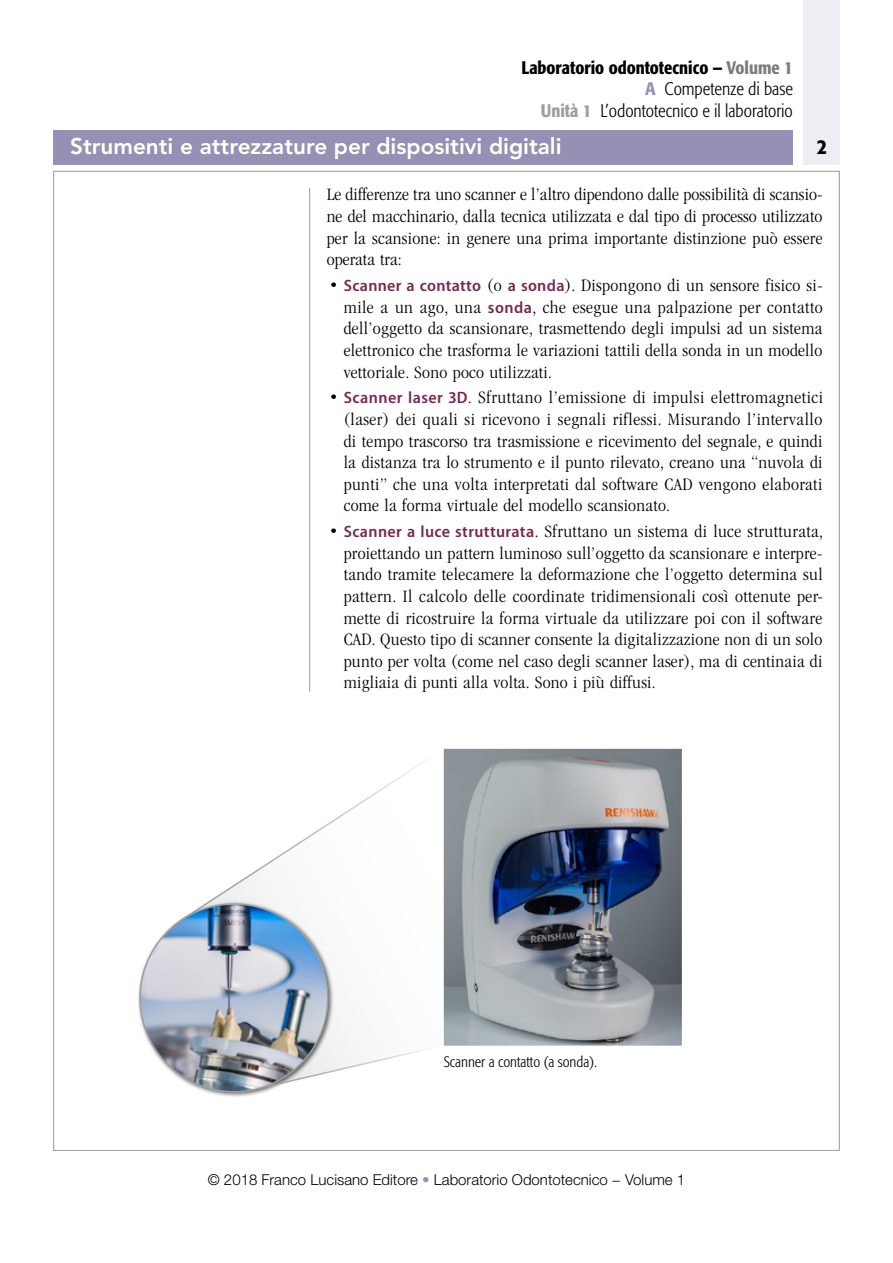
<style>
.page{position:relative;width:893px;height:1263px;background:#fff}
.page>*{position:absolute;margin:0;border:0;box-sizing:border-box;transform-origin:0 0}
.t1{font:800 22.5px "Avenir LT Std";color:#fff}
.t2{font:500 condensed 21px "Formata";color:#000}
.t3{font:300 condensed 18px/21.6px "ITC Garamond Std";letter-spacing:.015em;color:#000;text-align:justify;scale:1.05 1}
.t4{font:300 condensed 18px/21.6px "Formata";color:#000;text-align:right}
.t5{font:300 15px "Helvetica Neue LT Std";color:#000}
.t6{font:300 condensed 15px "Formata";color:#000}
.s1{font-weight:500}
.s2{font-weight:500;color:#7b7c7e}
.s3{font-weight:500;color:#9591b5}
.s4{font-weight:500;color:#9c9e9f}
.s5{font-family:"Myriad Pro";font-weight:600;font-stretch:semi-condensed;font-size:16.5px;color:#7b284f}
.s6{color:#9591b5}
</style>
<div class="page">
<div style="left:53px;top:130px;width:740px;height:34px;background:#9591b5"></div>
<div style="left:804px;top:0;width:36px;height:164px;background:#eeedf4"></div>
<hr style="left:309px;top:188px;width:1px;height:503px;background:#9c9e9f">
<img style="left:444px;top:749px;width:237px;height:296px">
<div style="left:442px;top:747px;width:241px;height:300px;border:1px solid #fff"></div>
<svg style="left:215px;top:747px;width:230px;height:175px"></svg>
<img style="left:138px;top:897px;width:306px;height:200px">
<p class="t4" style="left:521px;top:57px;width:273px"><span class="s1">Laboratorio odontotecnico −</span> <span class="s2">Volume 1<br></span><span class="s3">A</span> Competenze di base<br><span class="s4">Unità 1</span> L’odontotecnico e il laboratorio</p>
<p class="t1" style="left:70px;top:133px;width:493px">Strumenti e attrezzature per dispositivi digitali</p>
<p class="t2" style="left:817px;top:133px;width:12px">2</p>
<p class="t3" style="left:327px;top:184px;width:474px">Le differenze tra uno scanner e l’altro dipendono dalle possibilità di scansio&shy;ne del macchinario, dalla tecnica utilizzata e dal tipo di processo utilizzato per la scansione: in genere una prima importante distinzione può essere operata tra:</p>
<p class="t3" style="left:344px;top:275px;width:458px;text-indent:-15px">• <span class="s5">Scanner a contatto</span> (o <span class="s5">a sonda</span>). Dispongono di un sensore fisico si&shy;mile a un ago, una <span class="s5">sonda</span>, che esegue una palpazione per contatto dell’oggetto da scansionare, trasmettendo degli impulsi ad un sistema elettronico che trasforma le variazioni tattili della sonda in un modello vettoriale. Sono poco utilizzati.</p>
<p class="t3" style="left:344px;top:387px;width:458px;text-indent:-15px">• <span class="s5">Scanner laser 3D</span>. Sfruttano l’emissione di impulsi elettromagnetici (laser) dei quali si ricevono i segnali riflessi. Misurando l’intervallo di tempo trascorso tra trasmissione e ricevimento del segnale, e quindi la distanza tra lo strumento e il punto rilevato, creano una “nuvola di punti” che una volta interpretati dal software CAD vengono elaborati come la forma virtuale del modello scansionato.</p>
<p class="t3" style="left:344px;top:521px;width:458px;text-indent:-15px">• <span class="s5">Scanner a luce strutturata</span>. Sfruttano un sistema di luce strutturata, proiettando un pattern luminoso sull’oggetto da scansionare e interpre&shy;tando tramite telecamere la deformazione che l’oggetto determina sul pattern. Il calcolo delle coordinate tridimensionali così ottenute per&shy;mette di ricostruire la forma virtuale da utilizzare poi con il software CAD. Questo tipo di scanner consente la digitalizzazione non di un solo punto per volta (come nel caso degli scanner laser), ma di centinaia di migliaia di punti alla volta. Sono i più diffusi.</p>
<p class="t6" style="left:444px;top:1053px;width:155px">Scanner a contatto (a sonda).</p>
<p class="t5" style="left:208px;top:1170px;width:479px">© 2018 Franco Lucisano Editore <span class="s6">•</span> Laboratorio Odontotecnico − Volume 1</p>
</div>
